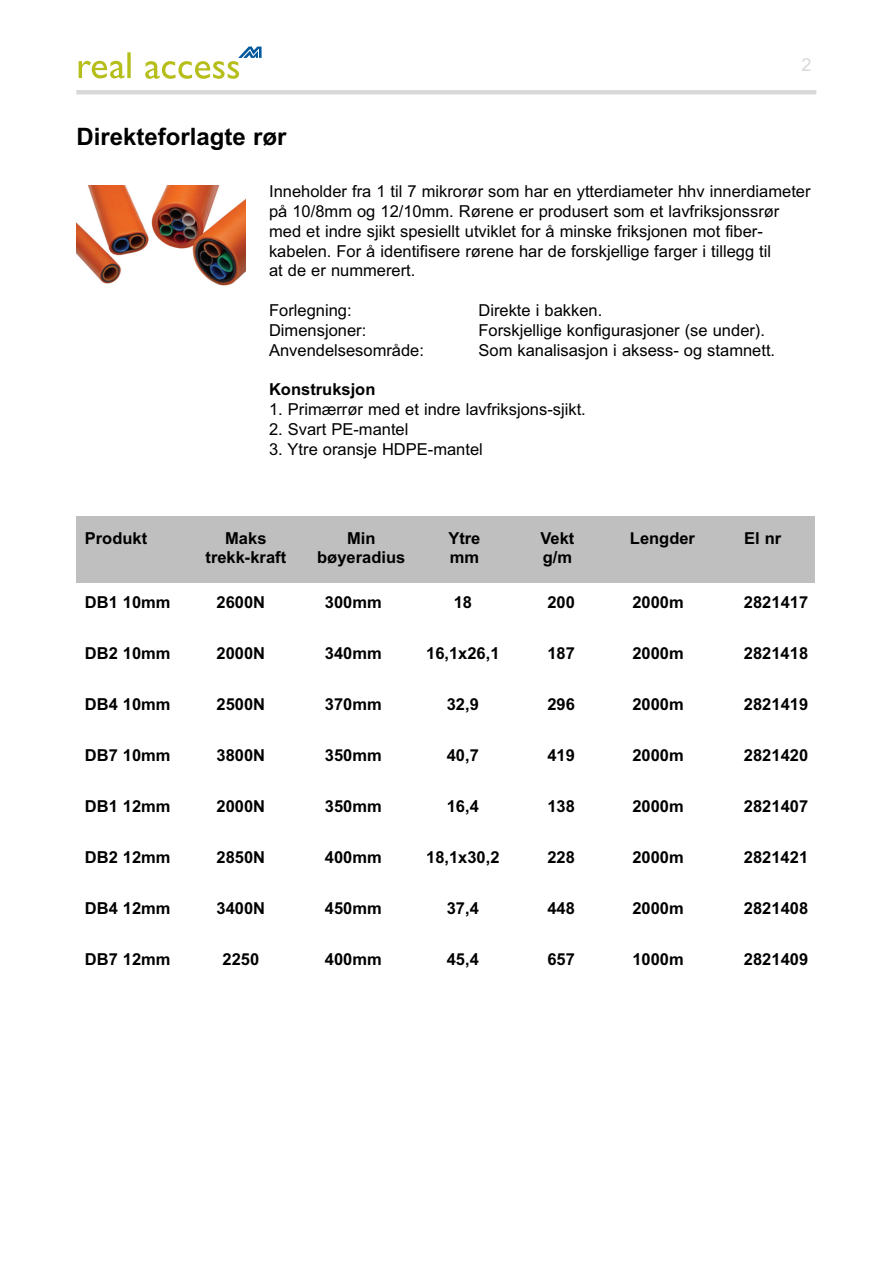
<style>
.page{position:relative;width:893px;height:1263px;background:#fff}
.page>*{position:absolute;margin:0;border:0;box-sizing:border-box;transform-origin:0 0}
.t1{font:700 24px "Arial";color:#000}
.t2{font:18px "Arial";color:#d9d9d9}
.t3{font:16.5px/19.8px "Arial";color:#000}
.t4{font:700 16.5px "Arial";color:#000}
</style>
<div class="page">
<div style="left:76px;top:90px;width:740px;height:5px;background:#d9d9d9"></div>
<svg style="left:79px;top:52px;width:52px;height:26px"></svg>
<svg style="left:145px;top:47px;width:117px;height:32px"></svg>
<img style="left:76px;top:185px;width:170px;height:101px">
<div style="left:76px;top:516px;width:738px;height:67px;background:#bfbfbf"></div>
<p class="t2" style="left:801px;top:58px;width:12px">2</p>
<h1 class="t1" style="left:76px;top:128px;width:212px">Direkteforlagte rør</h1>
<p class="t3" style="left:269px;top:183px;width:543px">Inneholder fra 1 til 7 mikrorør som har en ytterdiameter hhv innerdiameter på 10/8mm og 12/10mm. Rørene er produsert som et lavfriksjonssrør med et indre sjikt spesiellt utviklet for å minske friksjonen mot fiber&shy;kabelen. For å identifisere rørene har de forskjellige farger i tillegg til<br>at de er nummerert.</p>
<p class="t3" style="left:269px;top:302px;width:84px">Forlegning:</p>
<p class="t3" style="left:478px;top:302px;width:125px">Direkte i bakken.</p>
<p class="t3" style="left:269px;top:322px;width:99px">Dimensjoner:</p>
<p class="t3" style="left:478px;top:322px;width:288px">Forskjellige konfigurasjoner (se under).</p>
<p class="t3" style="left:269px;top:342px;width:156px">Anvendelsesområde:</p>
<p class="t3" style="left:478px;top:342px;width:298px">Som kanalisasjon i aksess- og stamnett.</p>
<p class="t4" style="left:269px;top:383px;width:108px">Konstruksjon</p>
<p class="t3" style="left:269px;top:401px;width:318px">1. Primærrør med et indre lavfriksjons-sjikt.</p>
<p class="t3" style="left:269px;top:421px;width:141px">2. Svart PE-mantel</p>
<p class="t3" style="left:269px;top:441px;width:215px">3. Ytre oransje HDPE-mantel</p>
<p class="t4" style="left:85px;top:532px;width:64px">Produkt</p>
<p class="t4" style="left:225px;top:532px;width:43px">Maks</p>
<p class="t4" style="left:347px;top:532px;width:30px">Min</p>
<p class="t4" style="left:448px;top:532px;width:34px">Ytre</p>
<p class="t4" style="left:540px;top:532px;width:35px">Vekt</p>
<p class="t4" style="left:630px;top:532px;width:67px">Lengder</p>
<p class="t4" style="left:744px;top:532px;width:39px">El nr</p>
<p class="t4" style="left:205px;top:552px;width:82px">trekk-kraft</p>
<p class="t4" style="left:317px;top:552px;width:90px">bøyeradius</p>
<p class="t4" style="left:450px;top:552px;width:31px">mm</p>
<p class="t4" style="left:543px;top:552px;width:31px">g/m</p>
<p class="t4" style="left:85px;top:597px;width:87px">DB1 10mm</p>
<p class="t4" style="left:217px;top:597px;width:50px">2600N</p>
<p class="t4" style="left:325px;top:597px;width:58px">300mm</p>
<p class="t4" style="left:454px;top:597px;width:20px">18</p>
<p class="t4" style="left:547px;top:597px;width:29px">200</p>
<p class="t4" style="left:632px;top:597px;width:53px">2000m</p>
<p class="t4" style="left:744px;top:597px;width:66px">2821417</p>
<p class="t4" style="left:85px;top:648px;width:87px">DB2 10mm</p>
<p class="t4" style="left:217px;top:648px;width:50px">2000N</p>
<p class="t4" style="left:325px;top:648px;width:58px">340mm</p>
<p class="t4" style="left:426px;top:648px;width:75px">16,1x26,1</p>
<p class="t4" style="left:547px;top:648px;width:29px">187</p>
<p class="t4" style="left:632px;top:648px;width:53px">2000m</p>
<p class="t4" style="left:744px;top:648px;width:66px">2821418</p>
<p class="t4" style="left:85px;top:699px;width:87px">DB4 10mm</p>
<p class="t4" style="left:217px;top:699px;width:50px">2500N</p>
<p class="t4" style="left:325px;top:699px;width:58px">370mm</p>
<p class="t4" style="left:447px;top:699px;width:34px">32,9</p>
<p class="t4" style="left:547px;top:699px;width:29px">296</p>
<p class="t4" style="left:632px;top:699px;width:53px">2000m</p>
<p class="t4" style="left:744px;top:699px;width:66px">2821419</p>
<p class="t4" style="left:85px;top:750px;width:87px">DB7 10mm</p>
<p class="t4" style="left:217px;top:750px;width:50px">3800N</p>
<p class="t4" style="left:325px;top:750px;width:58px">350mm</p>
<p class="t4" style="left:447px;top:750px;width:34px">40,7</p>
<p class="t4" style="left:547px;top:750px;width:29px">419</p>
<p class="t4" style="left:632px;top:750px;width:53px">2000m</p>
<p class="t4" style="left:744px;top:750px;width:66px">2821420</p>
<p class="t4" style="left:85px;top:801px;width:87px">DB1 12mm</p>
<p class="t4" style="left:217px;top:801px;width:50px">2000N</p>
<p class="t4" style="left:325px;top:801px;width:58px">350mm</p>
<p class="t4" style="left:447px;top:801px;width:34px">16,4</p>
<p class="t4" style="left:547px;top:801px;width:29px">138</p>
<p class="t4" style="left:632px;top:801px;width:53px">2000m</p>
<p class="t4" style="left:744px;top:801px;width:66px">2821407</p>
<p class="t4" style="left:85px;top:852px;width:87px">DB2 12mm</p>
<p class="t4" style="left:217px;top:852px;width:50px">2850N</p>
<p class="t4" style="left:325px;top:852px;width:58px">400mm</p>
<p class="t4" style="left:426px;top:852px;width:75px">18,1x30,2</p>
<p class="t4" style="left:547px;top:852px;width:29px">228</p>
<p class="t4" style="left:632px;top:852px;width:53px">2000m</p>
<p class="t4" style="left:744px;top:852px;width:66px">2821421</p>
<p class="t4" style="left:85px;top:903px;width:87px">DB4 12mm</p>
<p class="t4" style="left:217px;top:903px;width:50px">3400N</p>
<p class="t4" style="left:325px;top:903px;width:58px">450mm</p>
<p class="t4" style="left:447px;top:903px;width:34px">37,4</p>
<p class="t4" style="left:547px;top:903px;width:29px">448</p>
<p class="t4" style="left:632px;top:903px;width:53px">2000m</p>
<p class="t4" style="left:744px;top:903px;width:66px">2821408</p>
<p class="t4" style="left:85px;top:954px;width:87px">DB7 12mm</p>
<p class="t4" style="left:222px;top:954px;width:38px">2250</p>
<p class="t4" style="left:325px;top:954px;width:58px">400mm</p>
<p class="t4" style="left:447px;top:954px;width:34px">45,4</p>
<p class="t4" style="left:547px;top:954px;width:29px">657</p>
<p class="t4" style="left:632px;top:954px;width:53px">1000m</p>
<p class="t4" style="left:744px;top:954px;width:66px">2821409</p>
</div>
